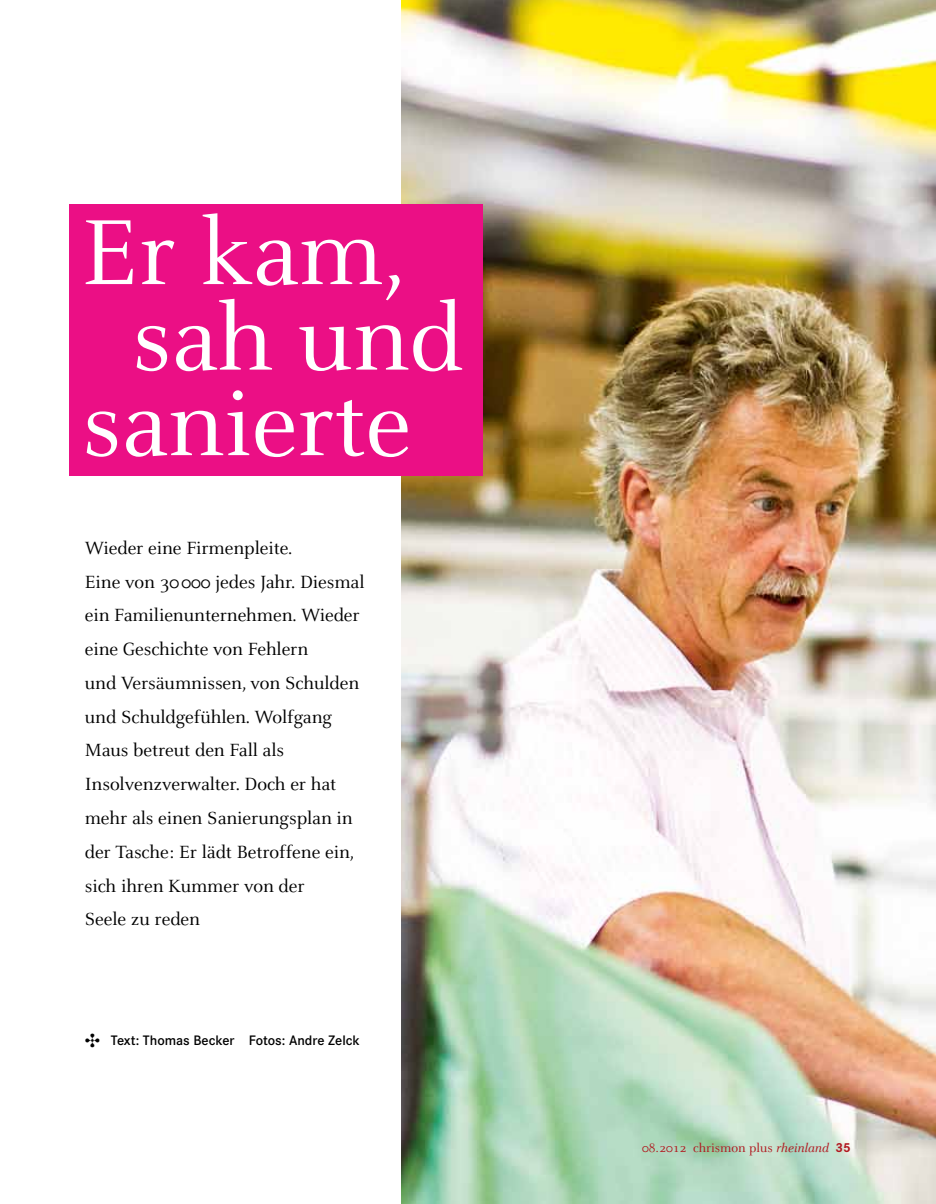
<style>
.page{position:relative;width:936px;height:1204px;background:#fff}
.page>*{position:absolute;margin:0;border:0;box-sizing:border-box;transform-origin:0 0}
.t1{font:102px/85.5px "Celeste";letter-spacing:-.005em;color:#fff;text-align:center}
.t2{font:19.5px/33.8px "Celeste";letter-spacing:-.005em;color:#000}
.t3{font:600 14.25px "Corporate S";color:#000}
.t4{font:13.5px "Celeste";color:#b1171e}
.s1{font-style:italic}
.s2{font-family:"Corporate S";font-weight:700}
</style>
<div class="page">
<img style="left:401px;top:0;width:534px;height:1203px">
<div style="left:69px;top:204px;width:413px;height:272px;background:#eb0f85"></div>
<h1 class="t1" style="left:82px;top:212px;width:383px">Er kam, sah und sanierte</h1>
<p class="t2" style="left:85px;top:531px;width:281px">Wieder eine Firmenpleite.<br>Eine von 30000 jedes Jahr. Diesmal ein Familienunternehmen. Wieder eine Geschichte von Fehlern<br>und Versäumnissen, von Schulden und Schuldgefühlen. Wolfgang<br>Maus betreut den Fall als<br>Insolvenzverwalter. Doch er hat mehr als einen Sanierungsplan in der Tasche: Er lädt Betroffene ein, sich ihren Kummer von der<br>Seele zu reden</p>
<p class="t3" style="left:85px;top:1031px;width:277px">✣ Text: Thomas Becker Fotos: Andre Zelck</p>
<p class="t4" style="left:642px;top:1140px;width:210px">08.2012 chrismon plus <span class="s1">rheinland</span> <span class="s2">35</span></p>
</div>
